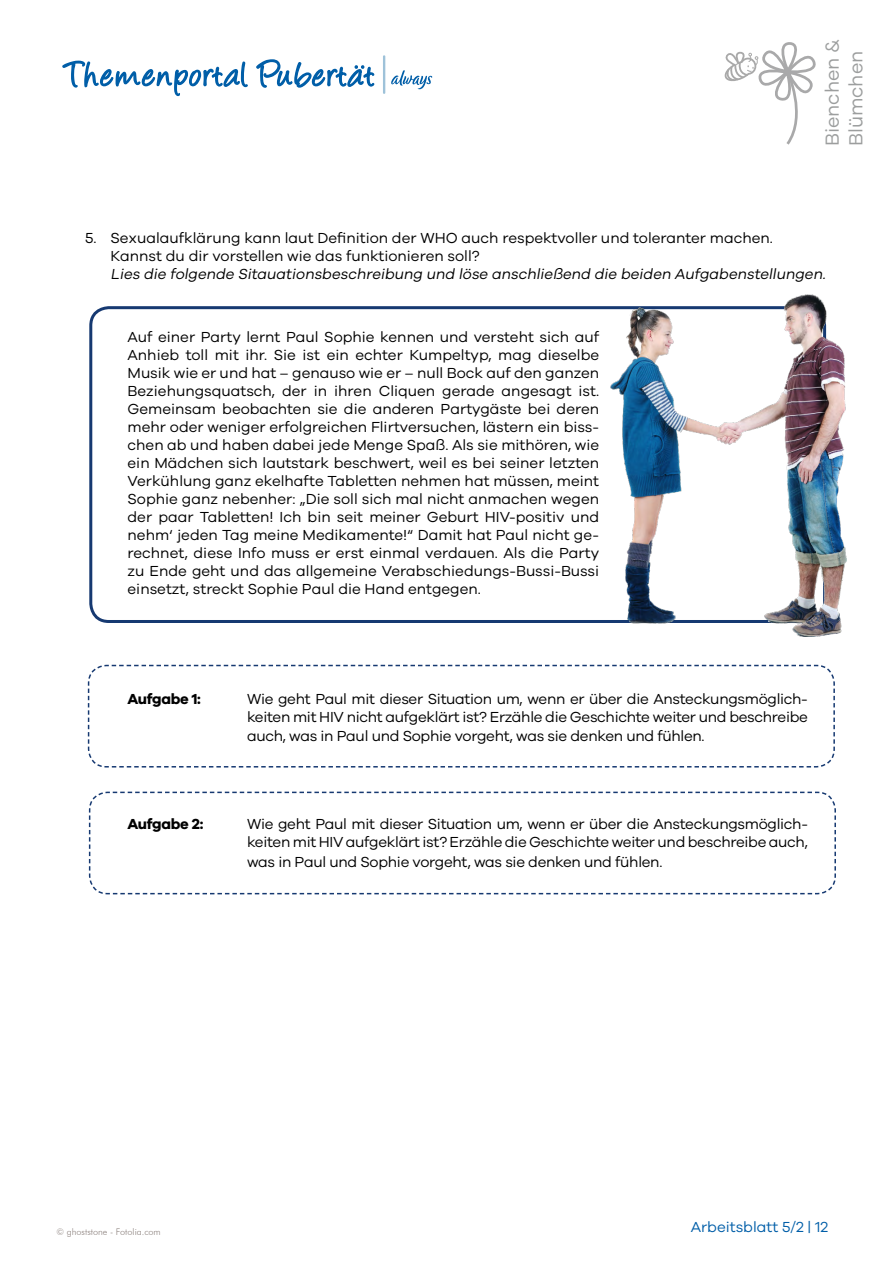
<style>
.page{position:relative;width:893px;height:1263px;background:#fff}
.page>*{position:absolute;margin:0;border:0;box-sizing:border-box;transform-origin:0 0}
.t1{font:19.5px/23.4px "Galano Grotesque";color:#9c9e9e}
.t2{font:15px/18px "Galano Grotesque";letter-spacing:-.02em;color:#000}
.t3{font:15px/18px "Galano Grotesque";color:#000}
.t4{font:italic 15px "Galano Grotesque";color:#000}
.t5{font:15px "Galano Grotesque";color:#005ea8}
.t6{font:700 15px "Galano Grotesque";letter-spacing:-.02em;color:#000}
.t7{font:300 9.15px "Futura BT";color:#8f8581}
</style>
<div class="page">
<svg style="left:383px;top:55px;width:2px;height:39px"></svg>
<svg style="left:391px;top:70px;width:41px;height:19px"></svg>
<svg style="left:62px;top:60px;width:186px;height:37px"></svg>
<svg style="left:256px;top:59px;width:119px;height:29px"></svg>
<svg style="left:725px;top:42px;width:91px;height:103px"></svg>
<svg style="left:88px;top:791px;width:748px;height:104px"></svg>
<svg style="left:87px;top:664px;width:748px;height:104px"></svg>
<div style="left:89px;top:306px;width:737px;height:317px;border:3px solid #163971;border-radius:18px"></div>
<img style="left:610px;top:294px;width:237px;height:343px">
<h1 class="t1" style="left:820px;top:146px;width:109px;rotate:-90deg">Bienchen &amp;<br>Blümchen</h1>
<p class="t3" style="left:111px;top:229px;width:664px;text-indent:-26px">5. Sexualaufklärung kann laut Definition der WHO auch respektvoller und toleranter machen.<br>Kannst du dir vorstellen wie das funktionieren soll?</p>
<p class="t4" style="left:111px;top:265px;width:719px">Lies die folgende Sitauationsbeschreibung und löse anschließend die beiden Aufgabenstellungen.</p>
<p class="t2" style="left:128px;top:327px;width:473px;text-align:justify">Auf einer Party lernt Paul Sophie kennen und versteht sich auf Anhieb toll mit ihr. Sie ist ein echter Kumpeltyp, mag dieselbe Musik wie er und hat – genauso wie er – null Bock auf den ganzen Beziehungsquatsch, der in ihren Cliquen gerade angesagt ist.<br>Gemeinsam beobachten sie die anderen Partygäste bei deren mehr oder weniger erfolgreichen Flirtversuchen, lästern ein biss&shy;chen ab und haben dabei jede Menge Spaß. Als sie mithören, wie ein Mädchen sich lautstark beschwert, weil es bei seiner letzten Verkühlung ganz ekelhafte Tabletten nehmen hat müssen, meint Sophie ganz nebenher: „Die soll sich mal nicht anmachen wegen der paar Tabletten! Ich bin seit meiner Geburt HIV-positiv und nehm‘ jeden Tag meine Medikamente!“ Damit hat Paul nicht ge&shy;rechnet, diese Info muss er erst einmal verdauen. Als die Party zu Ende geht und das allgemeine Verabschiedungs-Bussi-Bussi einsetzt, streckt Sophie Paul die Hand entgegen.</p>
<p class="t6" style="left:128px;top:689px;width:75px">Aufgabe 1:</p>
<p class="t2" style="left:247px;top:689px;width:562px">Wie geht Paul mit dieser Situation um, wenn er über die Ansteckungsmöglich&shy;keiten mit HIV nicht aufgeklärt ist? Erzähle die Geschichte weiter und beschreibe</p>
<p class="t2" style="left:247px;top:727px;width:459px">auch, was in Paul und Sophie vorgeht, was sie denken und fühlen.</p>
<p class="t6" style="left:128px;top:815px;width:78px">Aufgabe 2:</p>
<p class="t2" style="left:247px;top:815px;width:562px">Wie geht Paul mit dieser Situation um, wenn er über die Ansteckungsmöglich&shy;keiten mit HIV aufgeklärt ist? Erzähle die Geschichte weiter und beschreibe auch,</p>
<p class="t2" style="left:247px;top:853px;width:417px">was in Paul und Sophie vorgeht, was sie denken und fühlen.</p>
<p class="t7" style="left:57px;top:1226px;width:106px">© ghoststone - Fotolia.com</p>
<p class="t5" style="left:691px;top:1218px;width:139px">Arbeitsblatt 5/2 | 12</p>
</div>
